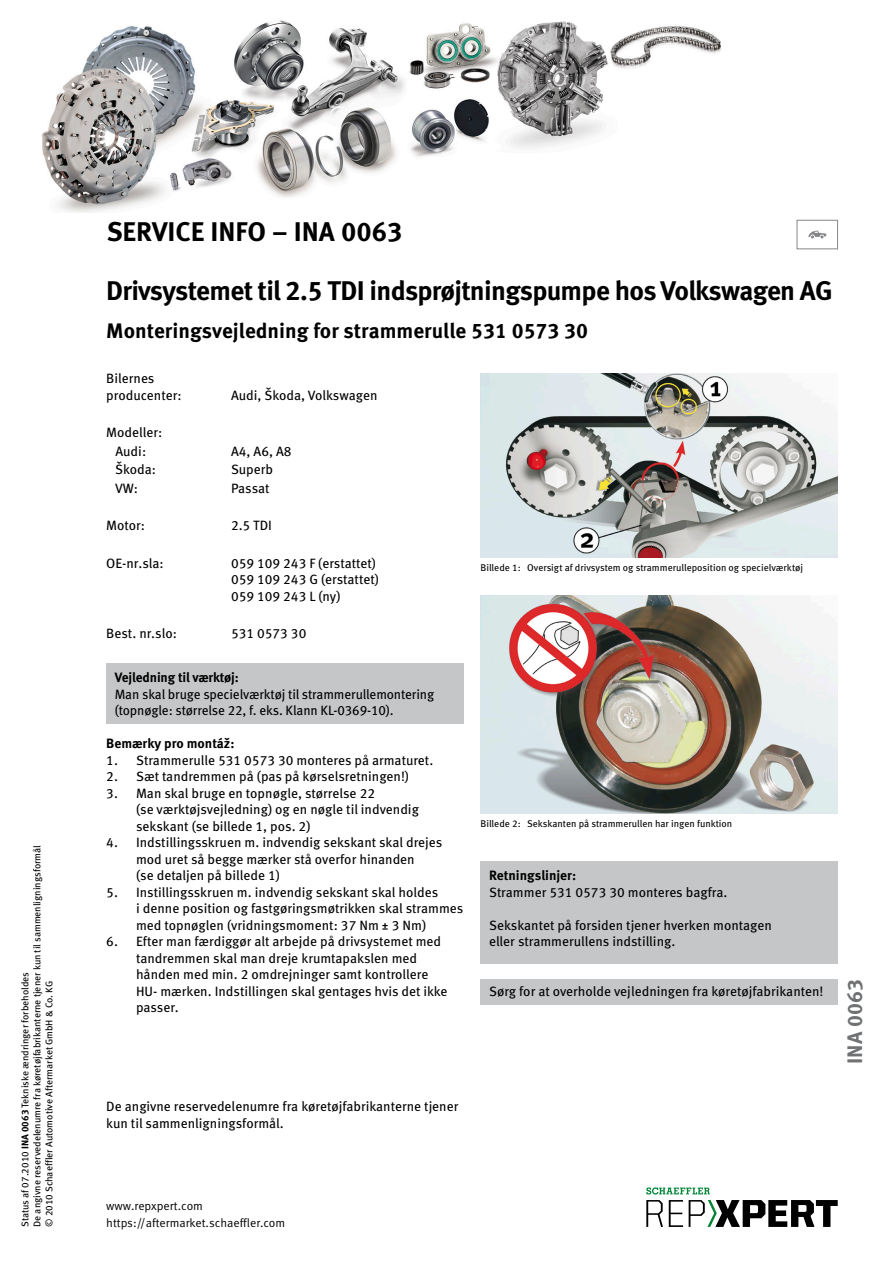
<style>
.page{position:relative;width:893px;height:1263px;background:#fff}
.page>*{position:absolute;margin:0;border:0;box-sizing:border-box;transform-origin:0 0}
.NADPIS_hlavní{font:700 27px "Meta Pro";letter-spacing:-.03em;color:#000}
.SERVICE_INFO{font:700 27px "Meta Pro";color:#000}
.NADPIS_menší{font:700 21px "Meta Pro";color:#000}
.t1{font:700 21px "Meta Pro";color:#6f7172}
.NORMAL_book{font:13.5px/16.5px "Meta Pro";color:#000}
.TABULKA{font:13.5px/16.5px "Meta Pro";color:#000}
.BOLD_normal{font:700 13.5px "Meta Pro";letter-spacing:-.01em;color:#000}
.RASTR_text_běžný{font:13.5px "Meta Pro";color:#000}
.t2{font:12px "Meta Pro Norm";color:#000}
.VYDÁNÍ_datum{font:9.75px "Meta Pro";color:#000}
.OBRAZ{font:9.75px "Meta Pro";color:#000}
.s1{font-weight:700}
</style>
<div class="page">
<div style="left:106px;top:663px;width:357px;height:61px;background:#c5c6c7"></div>
<div style="left:480px;top:861px;width:358px;height:103px;background:#c5c6c7"></div>
<img style="left:480px;top:373px;width:358px;height:184px">
<img style="left:480px;top:595px;width:358px;height:218px">
<div style="left:480px;top:980px;width:358px;height:25px;background:#c5c6c7"></div>
<div style="left:797px;top:220px;width:41px;height:29px;border:1px solid #868789"></div>
<svg style="left:808px;top:231px;width:18px;height:7px"></svg>
<img style="left:42px;top:20px;width:679px;height:193px">
<svg style="left:646px;top:1200px;width:17px;height:27px"></svg>
<svg style="left:669px;top:1200px;width:14px;height:27px"></svg>
<svg style="left:689px;top:1200px;width:149px;height:27px"></svg>
<svg style="left:646px;top:1187px;width:64px;height:7px"></svg>
<p class="VYDÁNÍ_datum" style="left:30px;top:1227px;width:383px;rotate:-90deg">De angivne reservedelenumre fra køretøjfabrikanterne tjener kun til sammenligningsformål</p>
<p class="VYDÁNÍ_datum" style="left:18px;top:1227px;width:257px;rotate:-90deg">Status af 07.2010 <span class="s1">INA 0063</span> Tekniske ændringer forbeholdes</p>
<p class="VYDÁNÍ_datum" style="left:42px;top:1227px;width:248px;rotate:-90deg">© 2010 Schaeffler Automotive Aftermarket GmbH &amp; Co. KG</p>
<p class="SERVICE_INFO" style="left:107px;top:210px;width:297px">SERVICE INFO – INA 0063</p>
<p class="NADPIS_hlavní" style="left:106px;top:269px;width:728px">Drivsystemet til 2.5 TDI indsprøjtningspumpe hos Volkswagen AG</p>
<p class="NADPIS_menší" style="left:106px;top:314px;width:483px">Monteringsvejledning for strammerulle 531 0573 30</p>
<p class="TABULKA" style="left:106px;top:369px;width:77px">Bilernes producenter:</p>
<p class="TABULKA" style="left:231px;top:386px;width:148px">Audi, Škoda, Volkswagen</p>
<p class="TABULKA" style="left:106px;top:423px;width:58px">Modeller:</p>
<p class="TABULKA" style="left:115px;top:442px;width:32px">Audi:</p>
<p class="TABULKA" style="left:231px;top:442px;width:62px">A4, A6, A8</p>
<p class="TABULKA" style="left:115px;top:460px;width:42px">Škoda:</p>
<p class="TABULKA" style="left:231px;top:460px;width:44px">Superb</p>
<p class="TABULKA" style="left:115px;top:479px;width:25px">VW:</p>
<p class="TABULKA" style="left:231px;top:479px;width:40px">Passat</p>
<p class="TABULKA" style="left:106px;top:517px;width:40px">Motor:</p>
<p class="TABULKA" style="left:231px;top:517px;width:43px">2.5 TDI</p>
<p class="TABULKA" style="left:106px;top:554px;width:59px">OE-nr.sla:</p>
<p class="TABULKA" style="left:231px;top:554px;width:147px">059 109 243 F (erstattet)</p>
<p class="TABULKA" style="left:231px;top:570px;width:149px">059 109 243 G (erstattet)</p>
<p class="TABULKA" style="left:231px;top:587px;width:111px">059 109 243 L (ny)</p>
<p class="TABULKA" style="left:106px;top:624px;width:72px">Best. nr.slo:</p>
<p class="TABULKA" style="left:231px;top:624px;width:77px">531 0573 30</p>
<p class="BOLD_normal" style="left:115px;top:667px;width:126px">Vejledning til værktøj:</p>
<p class="NORMAL_book" style="left:115px;top:685px;width:321px">Man skal bruge specielværktøj til strammerullemontering (topnøgle: størrelse 22, f. eks. Klann KL-0369-10).</p>
<p class="BOLD_normal" style="left:106px;top:733px;width:130px">Bemærky pro montáž:</p>
<p class="NORMAL_book" style="left:106px;top:751px;width:328px">1. Strammerulle 531 0573 30 monteres på armaturet.</p>
<p class="NORMAL_book" style="left:106px;top:767px;width:304px">2. Sæt tandremmen på (pas på kørselsretningen!)</p>
<p class="NORMAL_book" style="left:136px;top:784px;width:284px;text-indent:-30px">3. Man skal bruge en topnøgle, størrelse 22<br>(se værktøjsvejledning) og en nøgle til indvendig sekskant (se billede 1, pos. 2)</p>
<p class="NORMAL_book" style="left:136px;top:833px;width:308px;text-indent:-30px">4. Indstillingsskruen m. indvendig sekskant skal drejes mod uret så begge mærker stå overfor hinanden<br>(se detaljen på billede 1)</p>
<p class="NORMAL_book" style="left:136px;top:883px;width:329px;text-indent:-30px">5. Instillingsskruen m. indvendig sekskant skal holdes<br>i denne position og fastgøringsmøtrikken skal strammes med topnøglen (vridningsmoment: 37 Nm ± 3 Nm)</p>
<p class="NORMAL_book" style="left:136px;top:932px;width:313px;text-indent:-30px">6. Efter man færdiggør alt arbejde på drivsystemet med tandremmen skal man dreje krumtapakslen med hånden med min. 2 omdrejninger samt kontrollere HU- mærken. Indstillingen skal gentages hvis det ikke passer.</p>
<p class="OBRAZ" style="left:480px;top:560px;width:324px">Billede 1: Oversigt af drivsystem og strammerulleposition og specielværktøj</p>
<p class="OBRAZ" style="left:480px;top:816px;width:253px">Billede 2: Sekskanten på strammerullen har ingen funktion</p>
<p class="BOLD_normal" style="left:489px;top:865px;width:89px">Retningslinjer:</p>
<p class="NORMAL_book" style="left:489px;top:883px;width:240px">Strammer 531 0573 30 monteres bagfra.</p>
<p class="NORMAL_book" style="left:489px;top:916px;width:284px">Sekskantet på forsiden tjener hverken montagen eller strammerullens indstilling.</p>
<p class="RASTR_text_běžný" style="left:489px;top:981px;width:336px">Sørg for at overholde vejledningen fra køretøjfabrikanten!</p>
<p class="NORMAL_book" style="left:106px;top:1097px;width:354px">De angivne reservedelenumre fra køretøjfabrikanterne tjener kun til sammenligningsformål.</p>
<h2 class="t1" style="left:838px;top:1064px;width:86px;rotate:-90deg">INA 0063</h2>
<p class="t2" style="left:106px;top:1197px;width:98px">www.repxpert.com</p>
<p class="t2" style="left:106px;top:1213px;width:180px">https://aftermarket.schaeffler.com</p>
</div>
